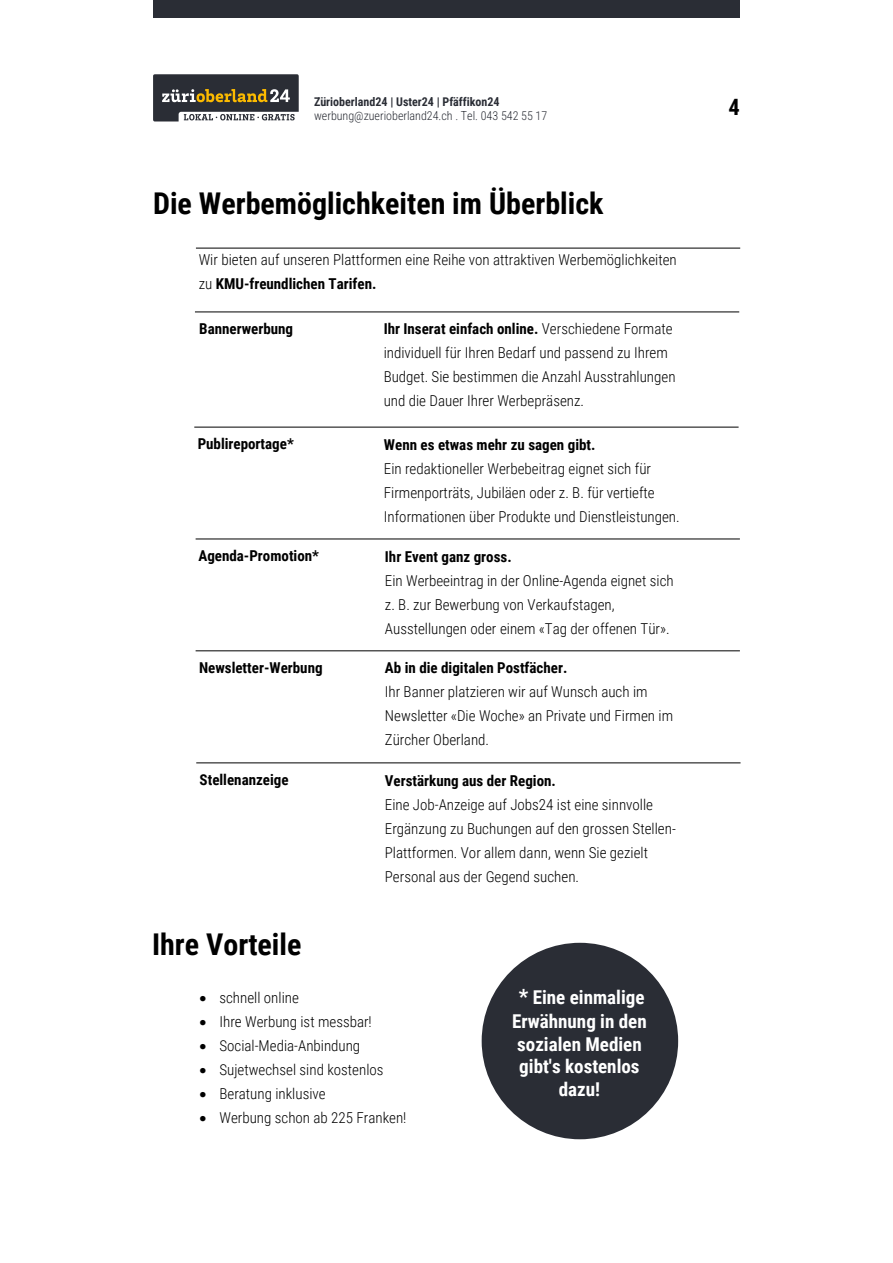
<style>
.page{position:relative;width:893px;height:1263px;background:#fff}
.page>*{position:absolute;margin:0;border:0;box-sizing:border-box;transform-origin:0 0}
.t1{font:700 30px "Roboto Condensed";color:#000}
.t2{font:700 22.5px "Roboto Condensed";color:#000}
.t3{font:700 19.05px/23.1px "Roboto Condensed";color:#fff;text-align:center}
.t4{font:300 15px/24px "Roboto Condensed";color:#000}
.t5{font:700 15px "Roboto Condensed";color:#000}
.t6{font:300 12px "Roboto Condensed";color:#2a2d35}
.t7{font:700 12px "Roboto Condensed";color:#2a2d35}
.s1{font-weight:700}
.s2{font-style:inherit}
.s3{font-size:21px}
</style>
<div class="page">
<div style="left:153px;top:0;width:587px;height:17px;background:#2a2d35"></div>
<hr style="left:195px;top:312px;width:544px;height:1px;background:#000">
<svg style="left:153px;top:74px;width:146px;height:47px"></svg>
<hr style="left:194px;top:427px;width:545px;height:1px;background:#000">
<hr style="left:196px;top:539px;width:544px;height:1px;background:#000">
<hr style="left:196px;top:650px;width:544px;height:1px;background:#000">
<hr style="left:196px;top:763px;width:544px;height:1px;background:#000">
<div style="left:482px;top:943px;width:196px;height:196px;background:#2a2d35;border-radius:50%"></div>
<hr style="left:196px;top:248px;width:544px;height:1px;background:#000">
<p class="t7" style="left:314px;top:93px;width:187px">Zürioberland24 | Uster24 | Pfäffikon24</p>
<p class="t6" style="left:314px;top:107px;width:235px">werbung@zuerioberland24.ch . Tel. 043 542 55 17</p>
<h1 class="t1" style="left:153px;top:182px;width:452px">Die Werbemöglichkeiten im Überblick</h1>
<p class="t4" style="left:199px;top:248px;width:480px">Wir bieten auf unseren Plattformen eine Reihe von attraktiven Werbemöglichkeiten zu <span class="s1">KMU-freundlichen Tarifen.</span></p>
<p class="t5" style="left:199px;top:318px;width:95px">Bannerwerbung</p>
<p class="t4" style="left:384px;top:316px;width:293px"><span class="s1">Ihr</span> <span class="s1">Inserat</span> <span class="s1">e</span><span class="s1">infach online.</span> Verschiedene Formate individuell für Ihren Bedarf und passend zu Ihrem Budget. Sie bestimmen die Anzahl Ausstrahlungen und die Dauer Ihrer Werbepräsenz.</p>
<p class="t5" style="left:198px;top:434px;width:98px">Publireportage*</p>
<p class="t5" style="left:384px;top:434px;width:213px">Wenn es etwas mehr zu sagen gibt.</p>
<p class="t4" style="left:384px;top:456px;width:297px">Ein redaktioneller Werbebeitrag eignet sich für<br>Firmenporträts, Jubiläen oder z. B. für vertiefte<br>Informationen über Produkte und Dienstleistungen.</p>
<p class="t5" style="left:198px;top:545px;width:122px">Agenda-Promotion*</p>
<p class="t4" style="left:385px;top:544px;width:290px"><span class="s1">Ihr</span> <span class="s1">Event ganz gross.<br></span>Ein Werbeeintrag in der Online-Agenda eignet sich z. B. zur Bewerbung von Verkaufstagen, Ausstellungen oder einem «Tag der offenen Tür».</p>
<p class="t5" style="left:199px;top:657px;width:125px">Newsletter-Werbung</p>
<p class="t5" style="left:385px;top:657px;width:184px">Ab in die digitalen Postfächer.</p>
<p class="t4" style="left:385px;top:679px;width:290px">Ihr Banner platzieren wir auf Wunsch auch im<br>Newsletter «Die Woche» an Private und Firmen im<br>Zürcher Oberland.</p>
<p class="t5" style="left:200px;top:769px;width:90px">Stellenanzeige</p>
<p class="t5" style="left:385px;top:770px;width:173px">Verstärkung aus der Region.</p>
<p class="t4" style="left:385px;top:792px;width:292px">Eine Job-Anzeige auf Jobs24 ist eine sinnvolle Ergänzung zu Buchungen auf den grossen Stellen-Plattformen. Vor allem dann, wenn Sie gezielt Personal aus der Gegend suchen.</p>
<h1 class="t1" style="left:152px;top:923px;width:151px"><span class="s2">Ihre</span> Vorteile</h1>
<p class="t4" style="left:199px;top:985px;width:101px">• schnell online</p>
<p class="t4" style="left:199px;top:1009px;width:174px">• Ihre Werbung ist messbar!</p>
<p class="t4" style="left:199px;top:1033px;width:162px">• Social-Media-Anbindung</p>
<p class="t4" style="left:199px;top:1057px;width:186px">• Sujetwechsel sind kostenlos</p>
<p class="t4" style="left:199px;top:1081px;width:128px">• Beratung inklusive</p>
<p class="t4" style="left:199px;top:1105px;width:208px">• Werbung schon ab 225 Franken!</p>
<p class="t3" style="left:512px;top:985px;width:136px"><span class="s3">*</span> Eine einmalige<br>Erwähnung in den sozialen Medien gibt's kostenlos dazu!</p>
<h2 class="t2" style="left:728px;top:92px;width:13px">4</h2>
</div>
